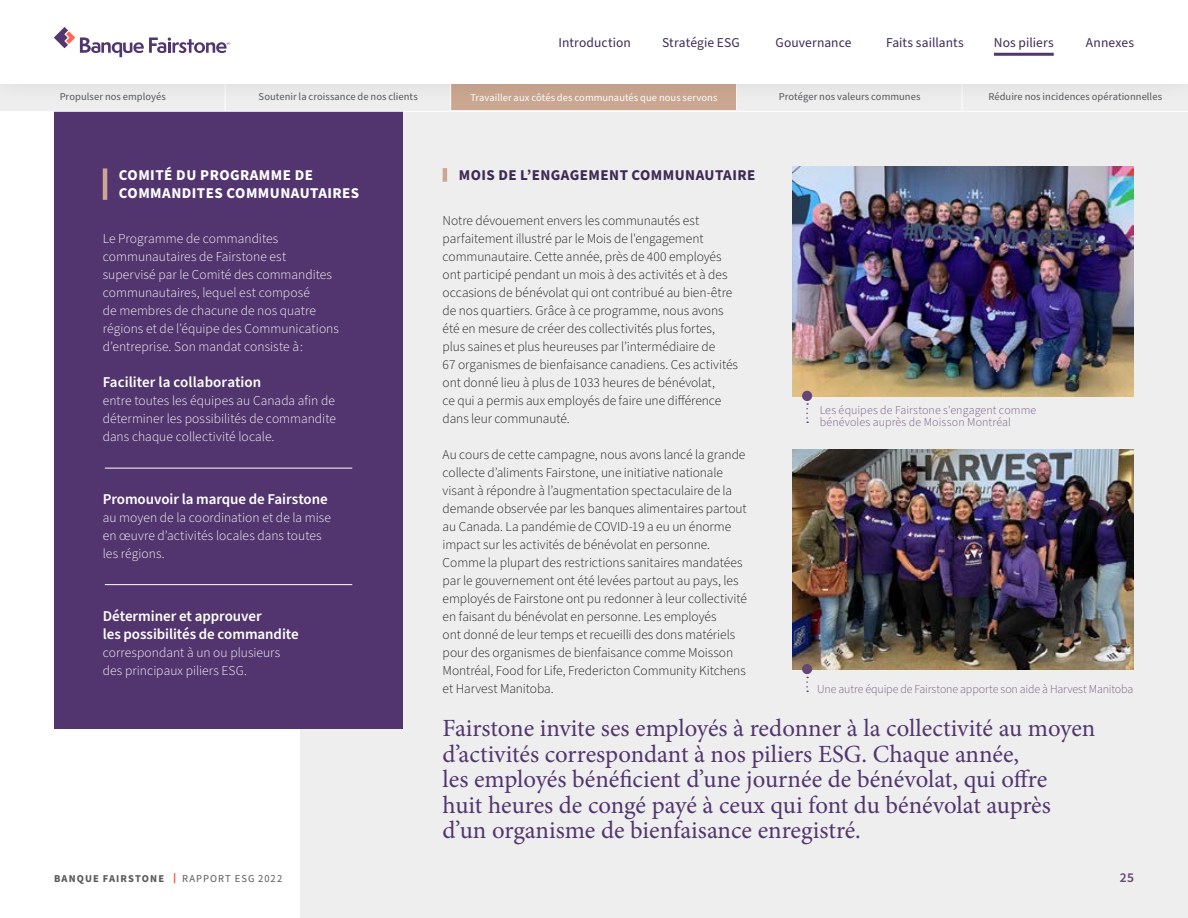
<style>
.page{position:relative;width:1188px;height:918px;background:#fff}
.page>*{position:absolute;margin:0;border:0;box-sizing:border-box;transform-origin:0 0}
.t1{font:24.75px/25.5px "Minion Pro";color:#52356e}
.t2{font:600 15px/18px "Source Sans Pro";letter-spacing:-.005em;color:#fff}
.t3{font:700 15px/18px "Source Sans Pro";letter-spacing:.03em;color:#fff}
.t4{font:700 15px "Source Sans Pro";letter-spacing:.03em;color:#3f2a56}
.t5{font:300 13.5px/18px "Source Sans Pro";letter-spacing:-.005em;color:#1a1a1a}
.t6{font:300 13.5px/18px "Source Sans Pro";letter-spacing:.005em;color:#fff}
.t7{font:13.5px "Source Sans Pro";letter-spacing:.005em;color:#3f2a56}
.t8{font:600 13.5px "Source Sans Pro";color:#654675}
.t9{font:300 12px/12px "Source Sans Pro";letter-spacing:.005em;color:#755982}
.t10{font:10.5px "Source Sans Pro";letter-spacing:.005em;color:#58595b}
.t11{font:10.5px "Source Sans Pro";letter-spacing:.005em;color:#fff}
.t12{font:700 10.5px "Source Sans Pro";letter-spacing:.1em;color:#58595b}
.t13{font:10.5px "Source Sans Pro";letter-spacing:.1em;color:#58595b}
</style>
<div class="page">
<div style="left:0;top:79px;width:226px;height:32px;background:#eeeeef"></div>
<div style="left:226px;top:79px;width:225px;height:32px;background:#eeeeef"></div>
<div style="left:451px;top:79px;width:286px;height:33px;background:linear-gradient(to right,#cba791,#cba791)"></div>
<div style="left:737px;top:79px;width:225px;height:32px;background:#eeeeef"></div>
<div style="left:962px;top:79px;width:226px;height:32px;background:#eeeeef"></div>
<div style="left:300px;top:111px;width:888px;height:807px;background:#eeeeef"></div>
<div style="left:54px;top:112px;width:349px;height:617px;background:#52356e"></div>
<hr style="left:103px;top:168px;width:4px;height:32px;background:#cba791">
<hr style="left:105px;top:468px;width:247px;height:1px;background:#fff">
<hr style="left:105px;top:584px;width:247px;height:1px;background:#fff">
<hr style="left:443px;top:168px;width:4px;height:14px;background:#cba791">
<img style="left:792px;top:166px;width:342px;height:230px">
<svg style="left:806px;top:677px;width:2px;height:15px"></svg>
<svg style="left:806px;top:403px;width:2px;height:20px"></svg>
<div style="left:802px;top:391px;width:10px;height:10px;background:#654675;border-radius:50%"></div>
<img style="left:792px;top:449px;width:342px;height:220px">
<div style="left:802px;top:664px;width:10px;height:10px;background:#654675;border-radius:50%"></div>
<div style="left:0;top:0;width:1188px;height:106px;background:#000;opacity:.15"></div>
<div style="left:0;top:0;width:1188px;height:83px;background:#fff"></div>
<svg style="left:54px;top:27px;width:176px;height:30px"></svg>
<hr style="left:0;top:111px;width:1188px;height:1px;background:#fff">
<hr style="left:994px;top:53px;width:60px;height:3px;background:#52356e">
<p class="t7" style="left:559px;top:33px;width:74px">Introduction</p>
<p class="t7" style="left:662px;top:33px;width:79px">Stratégie ESG</p>
<p class="t7" style="left:776px;top:33px;width:78px">Gouvernance</p>
<p class="t7" style="left:886px;top:33px;width:79px">Faits saillants</p>
<p class="t7" style="left:994px;top:33px;width:61px">Nos piliers</p>
<p class="t7" style="left:1086px;top:33px;width:50px">Annexes</p>
<p class="t10" style="left:60px;top:90px;width:108px">Propulser nos employés</p>
<p class="t10" style="left:259px;top:90px;width:161px">Soutenir la croissance de nos clients</p>
<p class="t11" style="left:470px;top:90px;width:249px">Travailler aux côtés des communautés que nous servons</p>
<p class="t10" style="left:779px;top:90px;width:143px">Protéger nos valeurs communes</p>
<p class="t10" style="left:988px;top:90px;width:175px">Réduire nos incidences opérationnelles</p>
<p class="t3" style="left:119px;top:166px;width:242px">COMITÉ DU PROGRAMME DE<br>COMMANDITES COMMUNAUTAIRES</p>
<p class="t6" style="left:103px;top:230px;width:238px">Le Programme de commandites communautaires de Fairstone est supervisé par le Comité des commandites communautaires, lequel est composé<br>de membres de chacune de nos quatre régions et de l’équipe des Communications d’entreprise. Son mandat consiste à :</p>
<p class="t2" style="left:103px;top:374px;width:160px">Faciliter la collaboration</p>
<p class="t6" style="left:103px;top:392px;width:235px;text-align:justify">entre toutes les équipes au Canada afin de déterminer les possibilités de commandite dans chaque collectivité locale.</p>
<p class="t2" style="left:103px;top:491px;width:226px">Promouvoir la marque de Fairstone</p>
<p class="t6" style="left:103px;top:509px;width:230px">au moyen de la coordination et de la mise en œuvre d’activités locales dans toutes les régions.</p>
<p class="t2" style="left:103px;top:608px;width:197px">Déterminer et approuver<br>les possibilités de commandite</p>
<p class="t6" style="left:103px;top:644px;width:179px">correspondant à un ou plusieurs des principaux piliers ESG.</p>
<p class="t4" style="left:459px;top:165px;width:298px">MOIS DE L’ENGAGEMENT COMMUNAUTAIRE</p>
<p class="t5" style="left:443px;top:212px;width:297px">Notre dévouement envers les communautés est parfaitement illustré par le Mois de l'engagement communautaire. Cette année, près de 400 employés ont participé pendant un mois à des activités et à des occasions de bénévolat qui ont contribué au bien-être de nos quartiers. Grâce à ce programme, nous avons été en mesure de créer des collectivités plus fortes, plus saines et plus heureuses par l’intermédiaire de<br>67 organismes de bienfaisance canadiens. Ces activités ont donné lieu à plus de 1 033 heures de bénévolat,<br>ce qui a permis aux employés de faire une différence dans leur communauté.</p>
<p class="t5" style="left:443px;top:446px;width:306px">Au cours de cette campagne, nous avons lancé la grande collecte d’aliments Fairstone, une initiative nationale visant à répondre à l’augmentation spectaculaire de la demande observée par les banques alimentaires partout au Canada. La pandémie de COVID-19 a eu un énorme impact sur les activités de bénévolat en personne.<br>Comme la plupart des restrictions sanitaires mandatées par le gouvernement ont été levées partout au pays, les employés de Fairstone ont pu redonner à leur collectivité en faisant du bénévolat en personne. Les employés<br>ont donné de leur temps et recueilli des dons matériels pour des organismes de bienfaisance comme Moisson Montréal, Food for Life, Fredericton Community Kitchens et Harvest Manitoba.</p>
<p class="t9" style="left:820px;top:404px;width:218px">Les équipes de Fairstone s'engagent comme bénévoles auprès de Moisson Montréal</p>
<p class="t9" style="left:817px;top:683px;width:318px">Une autre équipe de Fairstone apporte son aide à Harvest Manitoba</p>
<p class="t1" style="left:443px;top:716px;width:654px">Fairstone invite ses employés à redonner à la collectivité au moyen d’activités correspondant à nos piliers ESG. Chaque année,<br>les employés bénéficient d’une journée de bénévolat, qui offre<br>huit heures de congé payé à ceux qui font du bénévolat auprès d’un organisme de bienfaisance enregistré.</p>
<p class="t12" style="left:54px;top:871px;width:112px">BANQUE FAIRSTONE</p>
<p class="t13" style="left:182px;top:871px;width:102px">RAPPORT ESG 2022</p>
<p class="t8" style="left:1120px;top:868px;width:16px">25</p>
</div>
